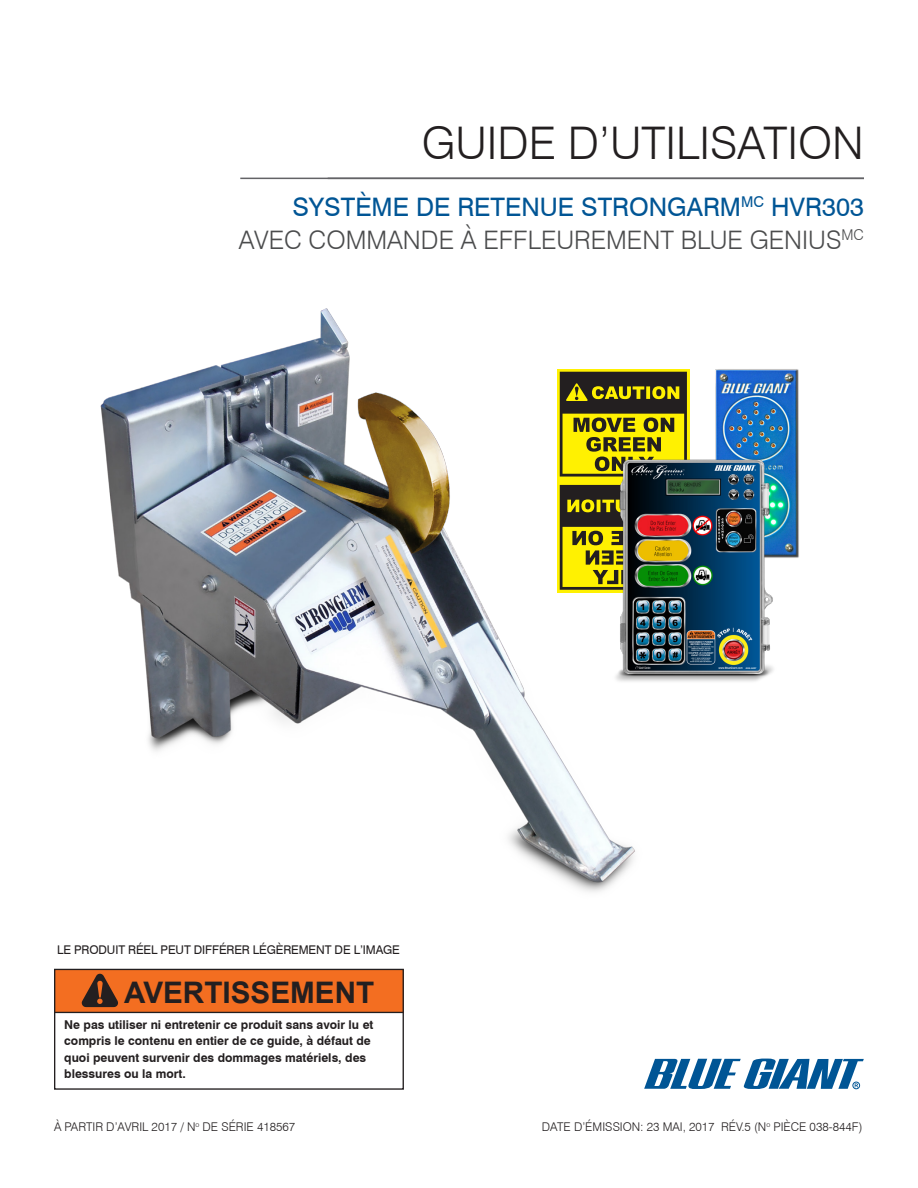
<style>
.page{position:relative;width:918px;height:1188px;background:#fff}
.page>*{position:absolute;margin:0;border:0;box-sizing:border-box;transform-origin:0 0}
.t1{font:300 45px "Swiss 721 BT";color:#231f20}
.t2{font:700 29.7px "Arial";color:#231f20}
.t3{font:300 25.5px "Swiss 721 BT";color:#4b4c4d}
.t4{font:25.5px "Swiss 721 BT";color:#005595}
.t5{font:700 12.15px/16.2px "Swiss 721 BT";color:#231f20}
.t6{font:300 12px "Swiss 721 BT";color:#231f20}
.Table_of_Contents{font:12px "Swiss 721 BT";letter-spacing:-.01em;color:#231f20}
</style>
<div class="page">
<img style="left:100px;top:308px;width:535px;height:584px">
<svg style="left:644px;top:1059px;width:220px;height:30px"></svg>
<div style="left:54px;top:969px;width:350px;height:44px;background:#f36e21"></div>
<div style="left:54px;top:969px;width:350px;height:121px;border:1px solid #231f20"></div>
<hr style="left:54px;top:1012px;width:349px;height:1px;background:#231f20">
<svg style="left:557px;top:369px;width:133px;height:224px;background:#f3e502"></svg>
<svg style="left:560px;top:372px;width:127px;height:105px;background:#7d7513"></svg>
<svg style="left:560px;top:485px;width:45px;height:105px;background:#8d8410"></svg>
<img style="left:715px;top:369px;width:84px;height:189px">
<img style="left:605px;top:439px;width:178px;height:259px">
<svg style="left:82px;top:974px;width:36px;height:33px"></svg>
<hr style="left:240px;top:178px;width:624px;height:1px;background:#636366">
<p class="t1" style="left:422px;top:115px;width:444px">GUIDE D’UTILISATION</p>
<p class="t4" style="left:292px;top:191px;width:573px">SYSTÈME DE RETENUE STRONGARM<sup>MC</sup> HVR303</p>
<p class="t3" style="left:239px;top:224px;width:627px">AVEC COMMANDE À EFFLEUREMENT BLUE GENIUS<sup>MC</sup></p>
<p class="Table_of_Contents" style="left:57px;top:942px;width:344px">LE PRODUIT RÉEL PEUT DIFFÉRER LÉGÈREMENT DE L’IMAGE</p>
<p class="t2" style="left:124px;top:973px;width:252px">AVERTISSEMENT</p>
<p class="t5" style="left:64px;top:1017px;width:311px">Ne pas utiliser ni entretenir ce produit sans avoir lu et compris le contenu en entier de ce guide, à défaut de quoi peuvent survenir des dommages matériels, des blessures ou la mort.</p>
<p class="t6" style="left:54px;top:1119px;width:243px">À PARTIR D’AVRIL 2017 / N<sup>o</sup> DE SÉRIE 418567</p>
<p class="t6" style="left:542px;top:1119px;width:322px">DATE D’ÉMISSION: 23 MAI, 2017 RÉV.5 (N<sup>o</sup> PIÈCE 038-844F)</p>
</div>
